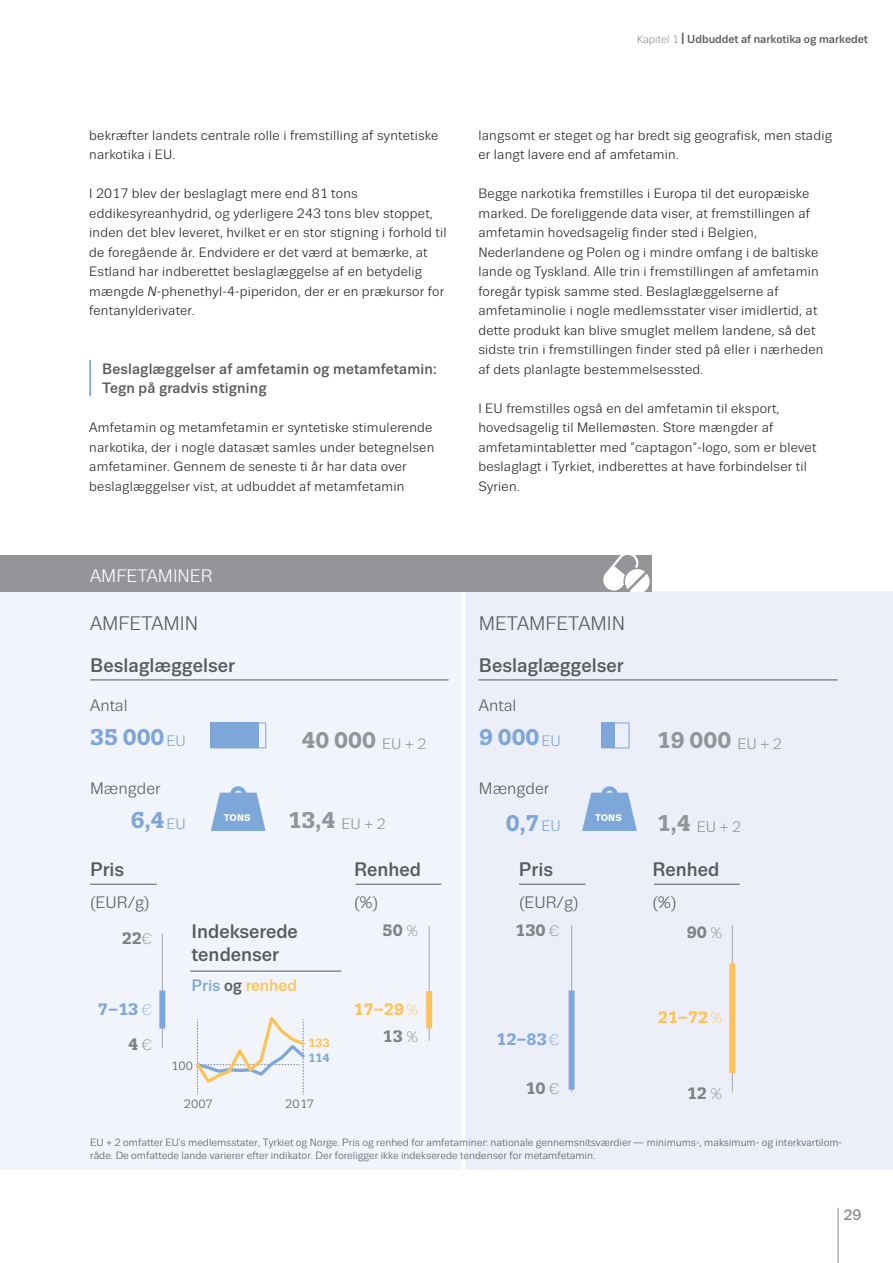
<style>
.page{position:relative;width:893px;height:1263px;background:#fff}
.page>*{position:absolute;margin:0;border:0;box-sizing:border-box;transform-origin:0 0}
.t1{font:700 22.65px "Trivia Slab";color:#939598}
.t2{font:700 22.65px "Trivia Slab";color:#7da7d8}
.t3{font:500 19.5px/42px "Trivia Sans";color:#58595b}
.t4{font:18px "Trivia Sans";color:#fff}
.t5{font:16.5px "Trivia Sans";color:#58595b}
.t6{font:700 16.5px "Trivia Slab";color:#808285}
.t7{font:700 16.5px "Trivia Slab";color:#fec357}
.t8{font:500 16.5px "Trivia Sans";color:#fec357}
.t9{font:700 16.5px "Trivia Slab";color:#7da7d8}
.t10{font:15.15px "Trivia Sans";color:#939598}
.t11{font:15.15px "Trivia Sans";color:#7da7d8}
.t2_blue{font:500 15px/19.5px "Trivia Sans";letter-spacing:.01em;color:#58595b}
.t12{font:500 15px "Trivia Sans";color:#8a8c8e}
.body{font:13.5px/19.5px "Trivia Sans";letter-spacing:.015em;color:#231f20}
.t13{font:12px "Trivia Slab";color:#58595b}
.t14{font:700 12px/14.2px "Trivia Sans";color:#fec357}
.t15{font:500 11.55px "Trivia Sans";color:#58595b}
.t16{font:10.5px/12.6px "Trivia Sans";color:#58595b}
.t17{font:700 9.6px "Trivia Sans";color:#fff}
.s1{font-weight:300;font-size:10.95px}
.s2{font-size:16.2px}
.s3{font-style:italic}
.s4{font-weight:400}
.s5{font-family:"Trivia Sans";font-weight:300;font-size:15.15px}
.s6{color:#7da7d8}
.s7{color:#58595b}
</style>
<div class="page">
<hr style="left:838px;top:1208px;width:1px;height:55px;background:#8a8c8e">
<hr style="left:89px;top:360px;width:2px;height:36px;background:#7da7d8">
<div style="left:0;top:592px;width:464px;height:578px;background:#f1f4fa"></div>
<div style="left:464px;top:592px;width:429px;height:578px;background:#eceff9"></div>
<hr style="left:90px;top:680px;width:359px;height:1px;background:#58595b">
<hr style="left:90px;top:884px;width:67px;height:1px;background:#58595b">
<svg style="left:210px;top:722px;width:56px;height:26px"></svg>
<div style="left:211px;top:723px;width:48px;height:25px;background:#7da7d8"></div>
<svg style="left:211px;top:793px;width:55px;height:38px"></svg>
<div style="left:230px;top:786px;width:16px;height:17px;border:4px solid #7da7d8;border-radius:50%"></div>
<hr style="left:162px;top:933px;width:1px;height:114px;background:#a7a9ac">
<div style="left:159px;top:990px;width:6px;height:38px;background:#7da7d8"></div>
<hr style="left:356px;top:884px;width:85px;height:1px;background:#58595b">
<hr style="left:429px;top:926px;width:1px;height:115px;background:#a7a9ac">
<div style="left:426px;top:991px;width:6px;height:37px;background:#fec357"></div>
<hr style="left:478px;top:680px;width:360px;height:1px;background:#58595b">
<hr style="left:519px;top:884px;width:67px;height:1px;background:#58595b">
<div style="left:601px;top:723px;width:13px;height:25px;background:#7da7d8"></div>
<svg style="left:582px;top:793px;width:55px;height:38px"></svg>
<div style="left:601px;top:786px;width:17px;height:17px;border:4px solid #7da7d8;border-radius:50%"></div>
<hr style="left:571px;top:925px;width:1px;height:167px;background:#a7a9ac">
<div style="left:569px;top:991px;width:6px;height:98px;background:#7da7d8"></div>
<hr style="left:654px;top:884px;width:86px;height:1px;background:#58595b">
<hr style="left:732px;top:925px;width:1px;height:167px;background:#a7a9ac">
<div style="left:729px;top:964px;width:6px;height:109px;background:#fec357"></div>
<hr style="left:190px;top:971px;width:151px;height:1px;background:#58595b">
<hr style="left:211px;top:723px;width:55px;height:1px;background:#7da7d8">
<div style="left:601px;top:723px;width:28px;height:25px;border:1px solid #7da7d8"></div>
<hr style="left:462px;top:592px;width:3px;height:578px;background:#fff">
<svg style="left:196px;top:1016px;width:109px;height:79px"></svg>
<div style="left:0;top:555px;width:651px;height:37px;background:#939598"></div>
<svg style="left:603px;top:555px;width:47px;height:37px"></svg>
<p class="t15" style="left:637px;top:32px;width:232px"><span class="s1">Kapitel 1</span> <span class="s2">I</span> Udbuddet af narkotika og markedet</p>
<p class="body" style="left:89px;top:125px;width:351px">bekræfter landets centrale rolle i fremstilling af syntetiske narkotika i EU.</p>
<p class="body" style="left:89px;top:184px;width:359px">I 2017 blev der beslaglagt mere end 81 tons eddikesyreanhydrid, og yderligere 243 tons blev stoppet, inden det blev leveret, hvilket er en stor stigning i forhold til de foregående år. Endvidere er det værd at bemærke, at Estland har indberettet beslaglæggelse af en betydelig mængde <span class="s3">N</span>-phenethyl-4-piperidon, der er en prækursor for fentanylderivater.</p>
<p class="t2_blue" style="left:102px;top:359px;width:336px">Beslaglæggelser af amfetamin og metamfetamin:<br>Tegn på gradvis stigning</p>
<p class="body" style="left:89px;top:418px;width:347px">Amfetamin og metamfetamin er syntetiske stimulerende narkotika, der i nogle datasæt samles under betegnelsen amfetaminer. Gennem de seneste ti år har data over beslaglæggelser vist, at udbuddet af metamfetamin</p>
<p class="t4" style="left:90px;top:567px;width:124px">AMFETAMINER</p>
<p class="t3" style="left:90px;top:603px;width:146px"><span class="s4">AMFETAMIN<br></span>Beslaglæggelser</p>
<p class="t5" style="left:90px;top:697px;width:39px">Antal</p>
<p class="body" style="left:478px;top:125px;width:355px">langsomt er steget og har bredt sig geografisk, men stadig er langt lavere end af amfetamin.</p>
<p class="body" style="left:478px;top:184px;width:347px">Begge narkotika fremstilles i Europa til det europæiske marked. De foreliggende data viser, at fremstillingen af amfetamin hovedsagelig finder sted i Belgien, Nederlandene og Polen og i mindre omfang i de baltiske lande og Tyskland. Alle trin i fremstillingen af amfetamin foregår typisk samme sted. Beslaglæggelserne af amfetaminolie i nogle medlemsstater viser imidlertid, at dette produkt kan blive smuglet mellem landene, så det sidste trin i fremstillingen finder sted på eller i nærheden af dets planlagte bestemmelsessted.</p>
<p class="body" style="left:478px;top:398px;width:339px">I EU fremstilles også en del amfetamin til eksport, hovedsagelig til Mellemøsten. Store mængder af amfetamintabletter med ”captagon”-logo, som er blevet beslaglagt i Tyrkiet, indberettes at have forbindelser til Syrien.</p>
<p class="t3" style="left:479px;top:603px;width:148px"><span class="s4">METAMFETAMIN<br></span>Beslaglæggelser</p>
<p class="t5" style="left:479px;top:697px;width:39px">Antal</p>
<p class="t2" style="left:90px;top:725px;width:76px">35 000</p>
<p class="t1" style="left:302px;top:728px;width:76px">40 000</p>
<p class="t5" style="left:90px;top:780px;width:72px">Mængder</p>
<p class="t2" style="left:131px;top:808px;width:35px">6,4</p>
<p class="t2" style="left:479px;top:725px;width:62px">9 000</p>
<p class="t1" style="left:657px;top:728px;width:76px">19 000</p>
<p class="t5" style="left:479px;top:780px;width:72px">Mængder</p>
<p class="t2" style="left:506px;top:811px;width:35px">0,7</p>
<p class="t11" style="left:166px;top:732px;width:21px">EU</p>
<p class="t10" style="left:737px;top:735px;width:46px">EU + 2</p>
<p class="t11" style="left:541px;top:732px;width:21px">EU</p>
<p class="t10" style="left:382px;top:735px;width:46px">EU + 2</p>
<p class="t1" style="left:288px;top:808px;width:49px">13,4</p>
<p class="t17" style="left:224px;top:812px;width:28px">TONS</p>
<p class="t17" style="left:595px;top:812px;width:28px">TONS</p>
<p class="t1" style="left:657px;top:811px;width:35px">1,4</p>
<p class="t11" style="left:166px;top:815px;width:21px">EU</p>
<p class="t10" style="left:341px;top:816px;width:46px">EU + 2</p>
<p class="t11" style="left:541px;top:818px;width:21px">EU</p>
<p class="t10" style="left:697px;top:818px;width:46px">EU + 2</p>
<p class="t3" style="left:90px;top:849px;width:36px">Pris</p>
<p class="t5" style="left:90px;top:894px;width:61px">(EUR/g)</p>
<p class="t6" style="left:122px;top:929px;width:32px">22<span class="s5">€</span></p>
<p class="t3" style="left:192px;top:920px;width:108px;line-height:23.4px">Indekserede tendenser</p>
<p class="t8" style="left:192px;top:977px;width:107px"><span class="s6">Pris</span> <span class="s7">og</span> renhed</p>
<p class="t3" style="left:354px;top:849px;width:69px">Renhed</p>
<p class="t5" style="left:354px;top:894px;width:26px">(%)</p>
<p class="t6" style="left:383px;top:921px;width:37px">50 <span class="s5">%</span></p>
<p class="t3" style="left:519px;top:849px;width:36px">Pris</p>
<p class="t5" style="left:519px;top:894px;width:61px">(EUR/g)</p>
<p class="t6" style="left:515px;top:921px;width:45px">130 <span class="s5">€</span></p>
<p class="t3" style="left:652px;top:849px;width:69px">Renhed</p>
<p class="t5" style="left:652px;top:894px;width:26px">(%)</p>
<p class="t6" style="left:687px;top:923px;width:37px">90 <span class="s5">%</span></p>
<p class="t9" style="left:98px;top:1000px;width:55px">7−13 <span class="s5">€</span></p>
<p class="t7" style="left:354px;top:1000px;width:66px">17−29<span class="s5">%</span></p>
<p class="t7" style="left:658px;top:1008px;width:66px">21−72<span class="s5">%</span></p>
<p class="t6" style="left:128px;top:1035px;width:25px">4 <span class="s5">€</span></p>
<p class="t14" style="left:308px;top:1036px;width:23px">133<br><span class="s6">114</span></p>
<p class="t13" style="left:171px;top:1059px;width:23px">100</p>
<p class="t13" style="left:184px;top:1097px;width:30px">2007</p>
<p class="t13" style="left:285px;top:1097px;width:30px">2017</p>
<p class="t6" style="left:383px;top:1028px;width:37px">13 <span class="s5">%</span></p>
<p class="t9" style="left:496px;top:1030px;width:64px">12−83<span class="s5">€</span></p>
<p class="t6" style="left:525px;top:1079px;width:35px">10 <span class="s5">€</span></p>
<p class="t6" style="left:687px;top:1084px;width:37px">12 <span class="s5">%</span></p>
<p class="t16" style="left:90px;top:1136px;width:753px">EU + 2 omfatter EU's medlemsstater, Tyrkiet og Norge. Pris og renhed for amfetaminer: nationale gennemsnitsværdier — minimums-, maksimum- og interkvartilom&shy;råde. De omfattede lande varierer efter indikator. Der foreligger ikke indekserede tendenser for metamfetamin.</p>
<p class="t12" style="left:843px;top:1207px;width:19px">29</p>
</div>
